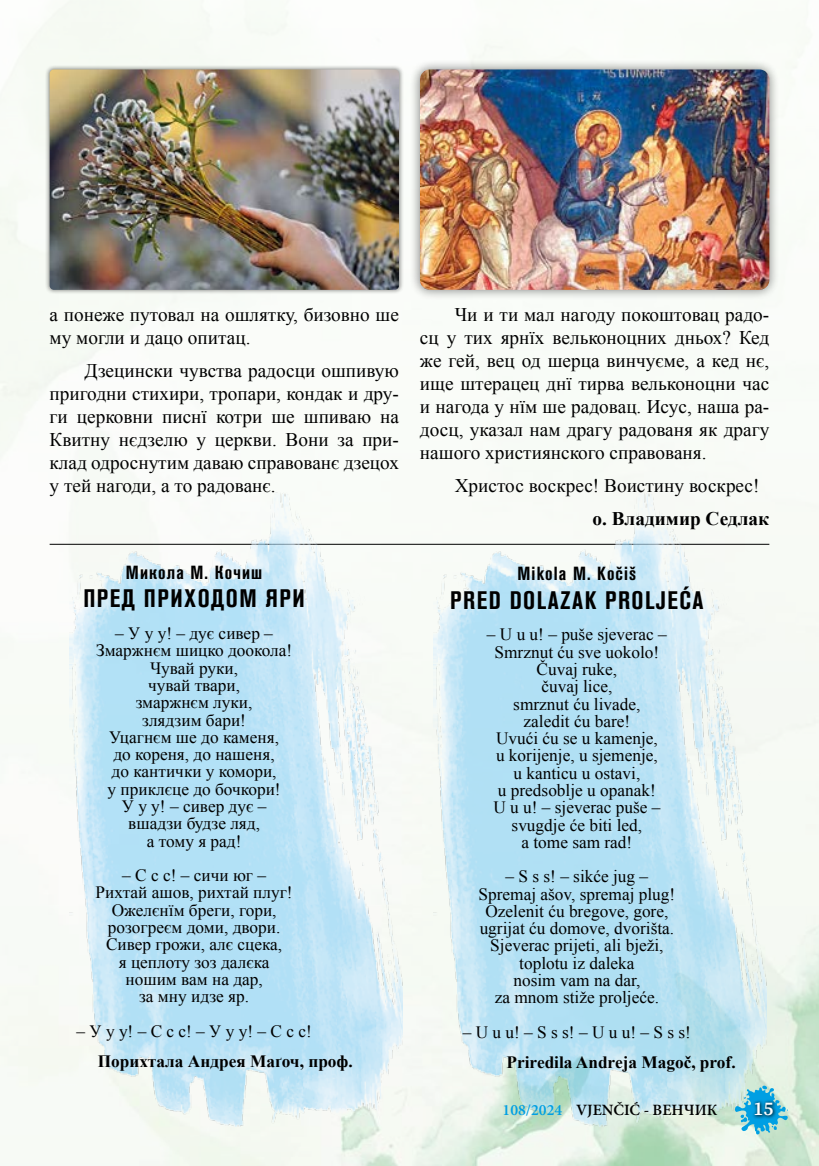
<style>
.page{position:relative;width:819px;height:1166px;background:#fff}
.page>*{position:absolute;margin:0;border:0;box-sizing:border-box;transform-origin:0 0}
.t1{font:700 condensed 25.2px "Akzidenz Grotesk Pro";letter-spacing:.06em;color:#000}
.t2{font:19.25px/23.1px "Times New Roman";color:#000;text-align:justify}
.t3{font:700 19.25px "Times New Roman";color:#000}
.t4{font:19.25px "Source Serif Variable";color:#fff}
.t5{font:700 condensed 18.9px "Akzidenz Grotesk Pro";letter-spacing:.06em;color:#000}
.t6{font:17.32px/17.3px "Times New Roman";color:#000;text-align:center}
.t7{font:700 17.32px "Times New Roman";color:#000}
.t8{font:600 15.75px "Minion Pro";color:#000}
.s1{color:#009fe3}
</style>
<div class="page">
<img style="left:0;top:0;width:819px;height:1166px">
<div style="left:409px;top:59px;width:371px;height:241px;background:#000;opacity:.5"></div>
<img style="left:420px;top:69px;width:349px;height:221px">
<div style="left:45px;top:65px;width:358px;height:230px;background:#000;opacity:.5"></div>
<img style="left:50px;top:69px;width:349px;height:221px">
<hr style="left:50px;top:544px;width:719px;height:1px;background:#000">
<img style="left:433px;top:491px;width:333px;height:636px">
<img style="left:69px;top:491px;width:333px;height:636px">
<svg style="left:734px;top:1085px;width:54px;height:50px;background:#8bd0dc"></svg>
<div style="left:751px;top:1099px;width:26px;height:21px;background:#000;opacity:.7"></div>
<p class="t2" style="left:50px;top:302px;width:351px">а понеже путовал на ошлятку, бизовно ше му могли и дацо опитац.</p>
<p class="t2" style="left:50px;top:358px;width:351px;text-indent:35px">Дзецински чувства радосци ошпивую пригодни стихири, тропари, кондак и дру&shy;ги церковни писнї котри ше шпиваю на Квитну нєдзелю у церкви. Вони за при&shy;клад одроснутим даваю справованє дзецох у тей нагоди, а то радованє.</p>
<p class="t5" style="left:126px;top:560px;width:138px">Микола М. Кочиш</p>
<h1 class="t1" style="left:83px;top:582px;width:223px">ПРЕД ПРИХОДОМ ЯРИ</h1>
<p class="t6" style="left:96px;top:624px;width:197px">‒ У у у! ‒ дує сивер ‒<br>Змаржнєм шицко доокола!<br>Чувай руки,<br>чувай твари,<br>змаржнєм луки,<br>злядзим бари!<br>Уцагнєм ше до каменя,<br>до кореня, до нашеня,<br>до кантички у комори,<br>у приклєце до бочкори!<br>У у у! ‒ сивер дує ‒ вшадзи будзе ляд,<br>а тому я рад!</p>
<p class="t6" style="left:96px;top:866px;width:198px">‒ С с с! ‒ сичи юг ‒<br>Рихтай ашов, рихтай плуг!<br>Ожелєнїм бреги, гори, розогреєм доми, двори.<br>Сивер грожи, алє сцека,<br>я цеплоту зоз далєка ношим вам на дар,<br>за мну идзе яр.</p>
<p class="t6" style="left:76px;top:1022px;width:237px">‒ У у у! ‒ С с с! ‒ У у у! ‒ С с с!</p>
<p class="t7" style="left:98px;top:1049px;width:256px">Порихтала Андрея Маґоч, проф.</p>
<p class="t2" style="left:420px;top:302px;width:351px;text-indent:35px">Чи и ти мал нагоду покоштовац радо&shy;сц у тих ярнїх вельконоцних дньох? Кед же гей, вец од шерца винчуєме, а кед нє, ище штерацец днї тирва вельконоцни час и нагода у нїм ше радовац. Исус, наша ра&shy;досц, указал нам драгу радованя як драгу нашого християнского справованя.</p>
<p class="t2" style="left:454px;top:474px;width:306px">Христос воскрес! Воистину воскрес!</p>
<p class="t3" style="left:592px;top:505px;width:178px">о. Владимир Седлак</p>
<p class="t5" style="left:517px;top:561px;width:120px">Mikola M. Kočiš</p>
<h1 class="t1" style="left:450px;top:583px;width:255px">PRED DOLAZAK PROLJEĆA</h1>
<p class="t6" style="left:487px;top:626px;width:181px">‒ U u u! ‒ puše sjeverac ‒<br>Smrznut ću sve uokolo!<br>Čuvaj ruke,<br>čuvaj lice,<br>smrznut ću livade,<br>zaledit ću bare!<br>Uvući ću se u kamenje,<br>u korijenje, u sjemenje,<br>u kanticu u ostavi,<br>u predsoblje u opanak!<br>U u u! ‒ sjeverac puše ‒ svugdje će biti led,<br>a tome sam rad!</p>
<p class="t6" style="left:478px;top:867px;width:198px">‒ S s s! ‒ sikće jug ‒<br>Spremaj ašov, spremaj plug!<br>Ozelenit ću bregove, gore, ugrijat ću domove, dvorišta.<br>Sjeverac prijeti, ali bježi, toplotu iz daleka<br>nosim vam na dar,<br>za mnom stiže proljeće.</p>
<p class="t6" style="left:463px;top:1023px;width:230px">‒ U u u! ‒ S s s! ‒ U u u! ‒ S s s!</p>
<p class="t7" style="left:506px;top:1050px;width:230px">Priredila Andreja Magoč, prof.</p>
<p class="t8" style="left:502px;top:1099px;width:216px"><span class="s1">108/2024</span> VJENČIĆ - ВЕНЧИК</p>
<p class="t4" style="left:753px;top:1096px;width:22px">15</p>
</div>
